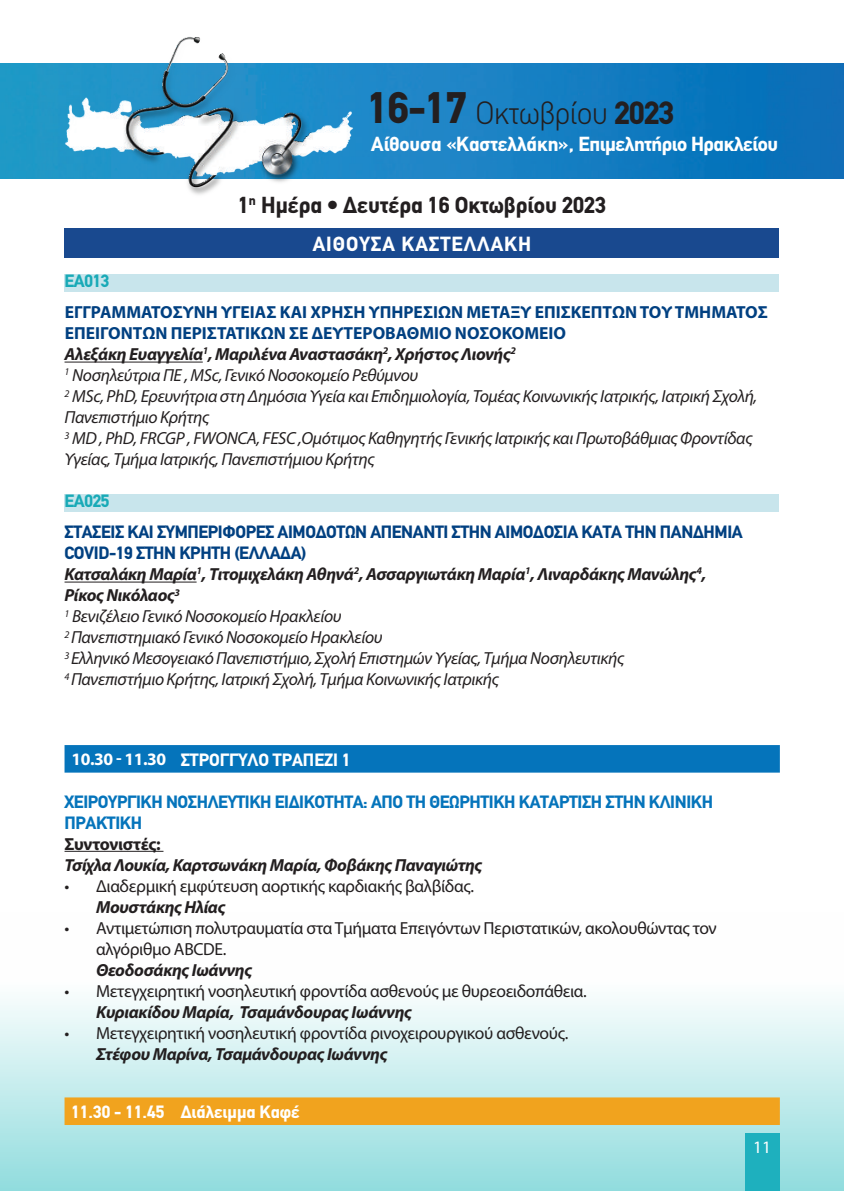
<style>
.page{position:relative;width:844px;height:1191px;background:#fff}
.page>*{position:absolute;margin:0;border:0;box-sizing:border-box;transform-origin:0 0}
.t1{font:300 31.68px "CF Din";letter-spacing:-.02em;color:#231f20}
.t2{font:700 22.75px "CF Din";color:#231f20}
.t3{font:700 20.12px "CF Din";letter-spacing:.05em;color:#fff}
.t4{font:700 19.95px "CF Din";letter-spacing:-.02em;color:#fff}
.t5{font:italic 17.5px/21px "Myriad Pro";letter-spacing:-.02em;color:#231f20}
.t6{font:17.5px/21px "Myriad Pro";letter-spacing:-.02em;color:#231f20}
.t7{font:italic 700 17.5px "Myriad Pro";letter-spacing:-.02em;color:#231f20}
.t8{font:700 17.5px/21px "CF Din";letter-spacing:-.02em;color:#014081}
.t9{font:700 17.5px/21px "CF Din";letter-spacing:-.02em;color:#0574bb}
.t10{font:700 17.5px "CF Din";color:#fff}
.t11{font:700 17.5px "Myriad Pro";letter-spacing:-.02em;color:#231f20}
.t12{font:700 17.5px "CF Din";letter-spacing:-.02em;color:#19aab7}
.t13{font:17.5px "Myriad Pro";color:#fff}
.s1{font-weight:700;font-size:43.4px}
.s2{font-weight:700}
.s3{font-weight:700;font-style:normal;color:#014081}
.s4{font-family:"Myriad Pro"}
</style>
<div class="page">
<div style="left:0;top:912px;width:843px;height:279px;background:linear-gradient(to bottom,#fff,#97dee0)"></div>
<div style="left:744px;top:1133px;width:35px;height:58px;background:#1eb0be"></div>
<img style="left:0;top:63px;width:843px;height:115px">
<img style="left:56px;top:37px;width:300px;height:158px">
<div style="left:64px;top:228px;width:715px;height:30px;background:#19498f"></div>
<div style="left:64px;top:1097px;width:715px;height:28px;background:#f1a31e"></div>
<div style="left:64px;top:745px;width:715px;height:27px;background:#0574bb"></div>
<div style="left:64px;top:274px;width:715px;height:18px;background:#c8e5ec"></div>
<hr style="left:64px;top:362px;width:139px;height:1px;background:#231f20">
<div style="left:64px;top:494px;width:715px;height:17px;background:#c8e5ec"></div>
<hr style="left:64px;top:581px;width:132px;height:1px;background:#231f20">
<hr style="left:64px;top:851px;width:99px;height:1px;background:#231f20">
<h1 class="t1" style="left:367px;top:96px;width:308px"><span class="s1">16-17</span> Οκτωβρίου <span class="s2">2023</span></h1>
<p class="t4" style="left:371px;top:133px;width:408px">Αίθουσα «Καστελλάκη», Επιμελητήριο Ηρακλείου</p>
<h2 class="t2" style="left:238px;top:193px;width:369px">1<sup>η</sup> Ημέρα • Δευτέρα 16 Οκτωβρίου 2023</h2>
<p class="t3" style="left:312px;top:233px;width:220px">ΑΙΘΟΥΣΑ ΚΑΣΤΕΛΛΑΚΗ</p>
<p class="t12" style="left:64px;top:272px;width:46px">ΕΑ013</p>
<p class="t5" style="left:64px;top:302px;width:704px"><span class="s3">ΕΓΓΡΑΜΜΑΤΟΣΥΝΗ ΥΓΕΙΑΣ ΚΑΙ ΧΡΗΣΗ ΥΠΗΡΕΣΙΩΝ ΜΕΤΑΞΥ ΕΠΙΣΚΕΠΤΩΝ ΤΟΥ ΤΜΗΜΑΤΟΣ ΕΠΕΙΓΟΝΤΩΝ ΠΕΡΙΣΤΑΤΙΚΩΝ ΣΕ ΔΕΥΤΕΡΟΒΑΘΜΙΟ ΝΟΣΟΚΟΜΕΙΟ<br></span><span class="s2">Αλεξάκη Ευαγγελία</span><sup>1</sup><span class="s2">, Μαριλένα Αναστασάκη</span><sup>2</sup><span class="s2">, Χρήστος Λιονής</span><sup>2<br></sup><sup>1</sup> Νοσηλεύτρια ΠΕ , MSc, Γενικό Νοσοκομείο Ρεθύμνου<br><sup>2</sup> ΜSc, PhD, Ερευνήτρια στη Δημόσια Υγεία και Επιδημιολογία, Τομέας Κοινωνικής Ιατρικής, Ιατρική Σχολή, Πανεπιστήμιο Κρήτης<br><sup>3</sup> MD , PhD, FRCGP , FWONCA, FESC ,Ομότιμος Καθηγητής Γενικής Ιατρικής και Πρωτοβάθμιας Φροντίδας Υγείας, Τμήμα Ιατρικής, Πανεπιστήμιου Κρήτης</p>
<p class="t12" style="left:64px;top:492px;width:46px">ΕΑ025</p>
<p class="t8" style="left:64px;top:522px;width:679px">ΣΤΑΣΕΙΣ ΚΑΙ ΣΥΜΠΕΡΙΦΟΡΕΣ ΑΙΜΟΔΟΤΩΝ ΑΠΕΝΑΝΤΙ ΣΤΗΝ ΑΙΜΟΔΟΣΙΑ ΚΑΤΑ ΤΗΝ ΠΑΝΔΗΜΙΑ<br>COVID-19 ΣΤΗΝ ΚΡΗΤΗ (ΕΛΛΑΔΑ)</p>
<p class="t5" style="left:64px;top:563px;width:643px"><span class="s2">Κατσαλάκη Μαρία</span><sup>1</sup><span class="s2">, Τιτομιχελάκη Αθηνά</span><sup>2</sup><span class="s2">, Ασσαργιωτάκη Μαρία</span><sup>1</sup><span class="s2">, Λιναρδάκης Μανώλης</span><sup>4</sup><span class="s2">, Ρίκος Νικόλαος</span><sup>3<br></sup><sup>1</sup> Βενιζέλειο Γενικό Νοσοκομείο Ηρακλείου<br><sup>2</sup> Πανεπιστημιακό Γενικό Νοσοκομείο Ηρακλείου<br><sup>3</sup> Ελληνικό Μεσογειακό Πανεπιστήμιο, Σχολή Επιστημών Υγείας, Τμήμα Νοσηλευτικής<br><sup>4</sup> Πανεπιστήμιο Κρήτης, Ιατρική Σχολή, Τμήμα Κοινωνικής Ιατρικής</p>
<p class="t10" style="left:71px;top:750px;width:280px"><span class="s4">10.30 - 11.30</span> ΣΤΡΟΓΓΥΛΌ ΤΡΑΠΈΖΙ 1</p>
<p class="t9" style="left:64px;top:791px;width:650px">ΧΕΙΡΟΥΡΓΙΚΗ ΝΟΣΗΛΕΥΤΙΚΗ ΕΙΔΙΚΟΤΗΤΑ: ΑΠΟ ΤΗ ΘΕΩΡΗΤΙΚΗ ΚΑΤΑΡΤΙΣΗ ΣΤΗΝ ΚΛΙΝΙΚΗ<br>ΠΡΑΚΤΙΚΗ</p>
<p class="t11" style="left:64px;top:832px;width:98px">Συντονιστές:</p>
<p class="t7" style="left:64px;top:853px;width:419px">Τσίχλα Λουκία, Καρτσωνάκη Μαρία, Φοβάκης Παναγιώτης</p>
<p class="t6" style="left:64px;top:875px;width:411px">• Διαδερμική εμφύτευση αορτικής καρδιακής βαλβίδας.</p>
<p class="t7" style="left:96px;top:895px;width:131px">Μουστάκης Ηλίας</p>
<p class="t6" style="left:96px;top:917px;width:622px;text-indent:-32px">• Αντιμετώπιση πολυτραυματία στα Τμήματα Επειγόντων Περιστατικών, ακολουθώντας τον αλγόριθμο ABCDE.</p>
<p class="t7" style="left:96px;top:958px;width:157px">Θεοδοσάκης Ιωάννης</p>
<p class="t6" style="left:64px;top:980px;width:523px">• Μετεγχειρητική νοσηλευτική φροντίδα ασθενούς με θυρεοειδοπάθεια.</p>
<p class="t7" style="left:96px;top:1000px;width:317px">Κυριακίδου Μαρία, Τσαμάνδουρας Ιωάννης</p>
<p class="t6" style="left:64px;top:1022px;width:505px">• Μετεγχειρητική νοσηλευτική φροντίδα ρινοχειρουργικού ασθενούς.</p>
<p class="t7" style="left:96px;top:1042px;width:293px">Στέφου Μαρίνα, Τσαμάνδουρας Ιωάννης</p>
<p class="t10" style="left:71px;top:1102px;width:230px">11.30 - 11.45 Διάλειμμα Καφέ</p>
<p class="t13" style="left:752px;top:1136px;width:19px">11</p>
</div>
